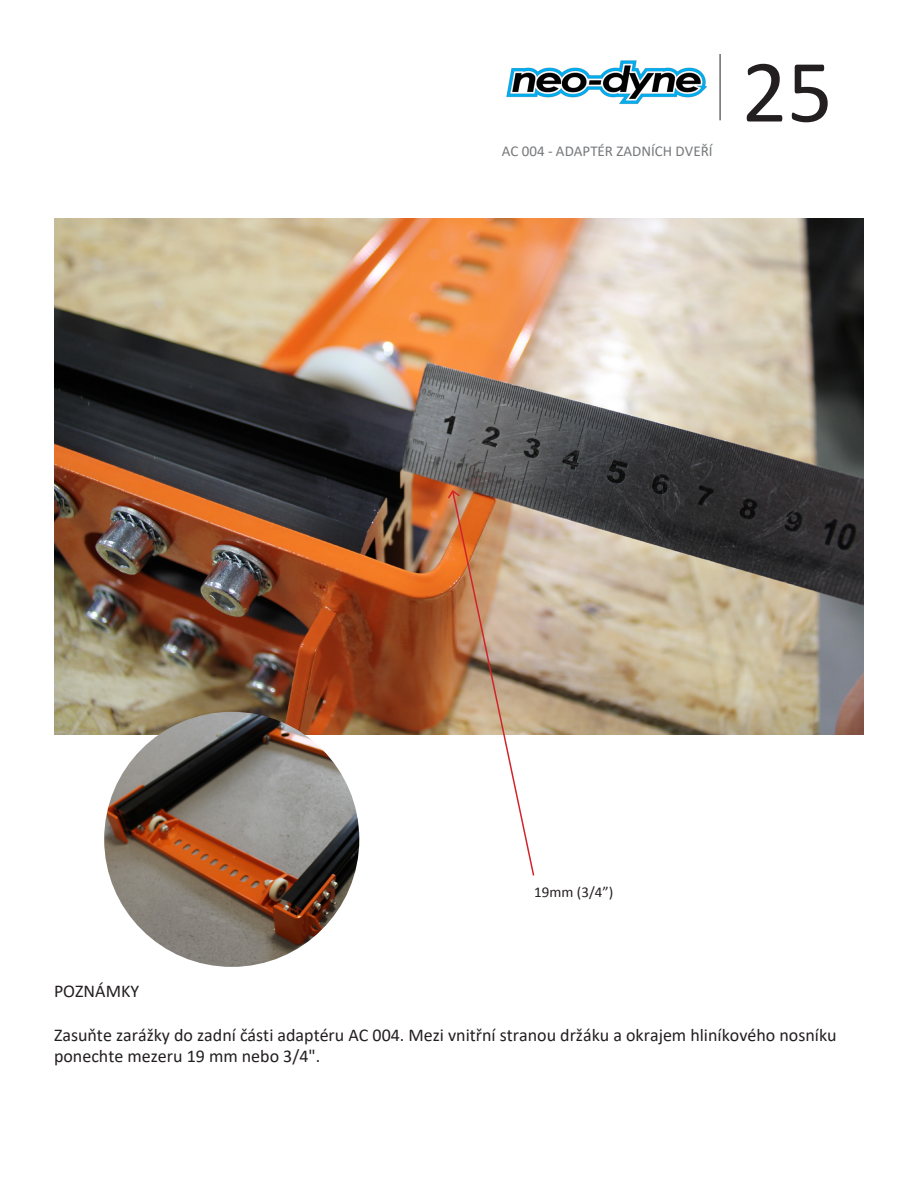
<style>
.page{position:relative;width:918px;height:1188px;background:#fff}
.page>*{position:absolute;margin:0;border:0;box-sizing:border-box;transform-origin:0 0}
.t1{font:90px "Calibri";color:#231f20}
.t2{font:18px/21.6px "Calibri";color:#231f20}
.t3{font:15px "Calibri";color:#76787b}
.t4{font:15px "Calibri";color:#231f20}
</style>
<div class="page">
<img style="left:54px;top:219px;width:810px;height:516px">
<hr style="left:720px;top:54px;width:1px;height:66px;background:#231f20">
<img style="left:506px;top:60px;width:201px;height:44px">
<svg style="left:446px;top:489px;width:89px;height:387px"></svg>
<img style="left:104px;top:712px;width:255px;height:255px;border-radius:128px">
<p class="t3" style="left:502px;top:140px;width:212px">AC 004 - ADAPTÉR ZADNÍCH DVEŘÍ</p>
<p class="t1" style="left:742px;top:35px;width:93px">25</p>
<p class="t4" style="left:534px;top:882px;width:80px">19mm (3/4”)</p>
<p class="t2" style="left:54px;top:980px;width:87px">POZNÁMKY</p>
<p class="t2" style="left:54px;top:1023px;width:784px">Zasuňte zarážky do zadní části adaptéru AC 004. Mezi vnitřní stranou držáku a okrajem hliníkového nosníku ponechte mezeru 19 mm nebo 3/4".</p>
</div>
